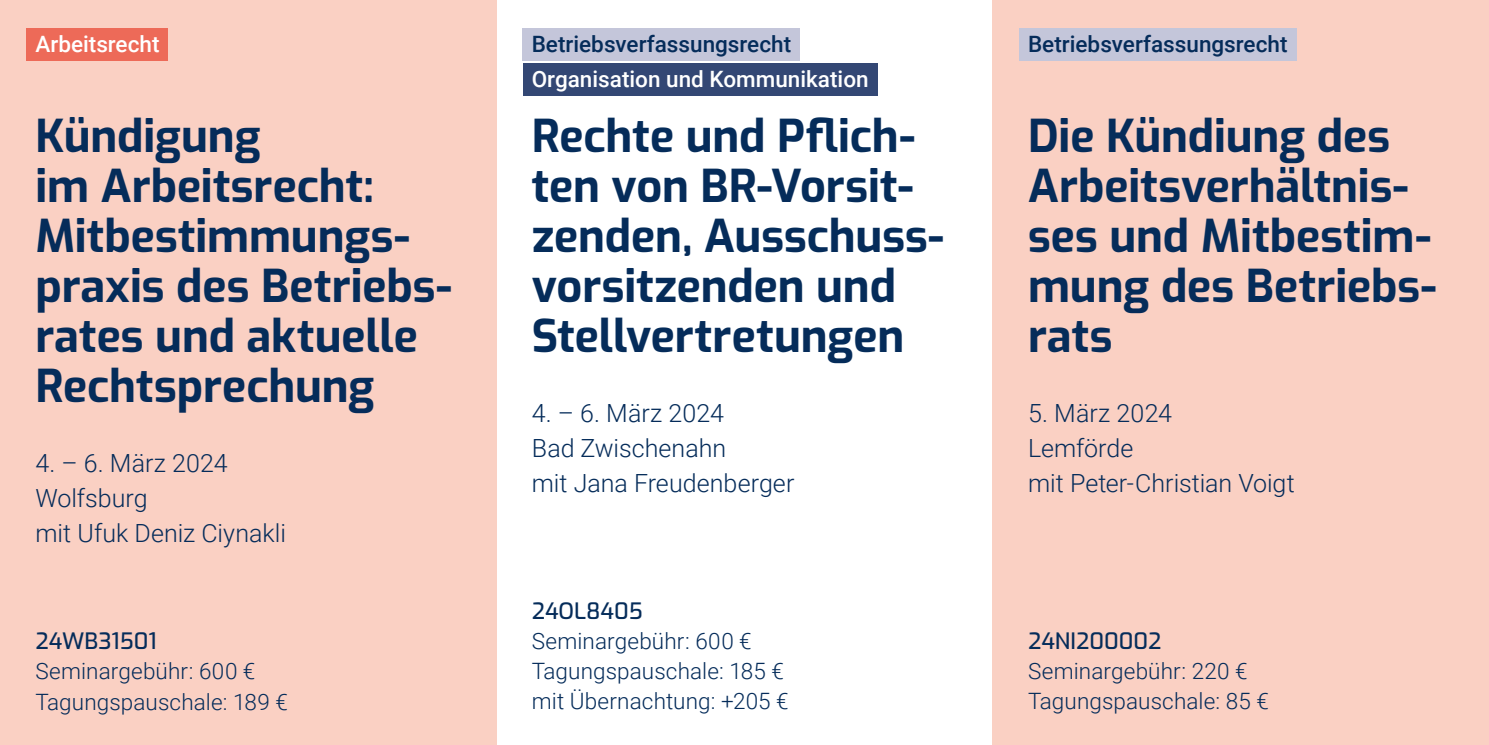
<style>
.page{position:relative;width:1489px;height:745px;background:#fff}
.page>*{position:absolute;margin:0;border:0;box-sizing:border-box;transform-origin:0 0}
.t1{font:100 45px/50px "Exo";color:#052c5a}
.t2{font:300 25px/35px "Roboto";color:#052c5a}
.t3{font:300 22.5px/30px "Roboto";letter-spacing:.005em;color:#052c5a}
.t4{font:500 22.5px "Roboto";color:#052c5a}
.t5{font:500 22.5px "Roboto";color:#fff}
.t6{font:100 22.5px "Exo";color:#052c5a}
</style>
<div class="page">
<div style="left:992px;top:0;width:496px;height:744px;background:#fad0c3"></div>
<div style="left:0;top:0;width:496px;height:744px;background:#fad0c3"></div>
<div style="left:523px;top:28px;width:277px;height:33px;background:#c4c6da"></div>
<div style="left:523px;top:63px;width:354px;height:33px;background:#334774"></div>
<div style="left:27px;top:28px;width:141px;height:33px;background:#ed6a58"></div>
<div style="left:1019px;top:28px;width:277px;height:33px;background:#c4c6da"></div>
<p class="t5" style="left:35px;top:29px;width:125px">Arbeitsrecht</p>
<p class="t4" style="left:1028px;top:29px;width:261px">Betriebsverfassungsrecht</p>
<p class="t4" style="left:531px;top:29px;width:261px">Betriebsverfassungsrecht</p>
<p class="t5" style="left:531px;top:64px;width:338px">Organisation und Kommunikation</p>
<p class="t1" style="left:35px;top:108px;width:418px">Kündigung<br>im Arbeitsrecht:<br>Mitbestimmungs&shy;praxis des Betriebs&shy;rates und aktuelle<br>Rechtsprechung</p>
<p class="t2" style="left:35px;top:444px;width:252px">4. – 6. März 2024<br>Wolfsburg<br>mit Ufuk Deniz Ciynakli</p>
<p class="t6" style="left:35px;top:624px;width:123px">24WB31501</p>
<p class="t3" style="left:35px;top:655px;width:254px">Seminargebühr: 600 €<br>Tagungspauschale: 189 €</p>
<p class="t1" style="left:531px;top:108px;width:414px">Rechte und Pflich&shy;ten von BR-Vorsit&shy;zenden, Ausschuss&shy;vorsitzenden und<br>Stellvertretungen</p>
<p class="t2" style="left:531px;top:394px;width:264px">4. – 6. März 2024<br>Bad Zwischenahn<br>mit Jana Freudenberger</p>
<p class="t1" style="left:1028px;top:108px;width:410px">Die Kündiung des<br>Arbeitsverhältnis&shy;ses und Mitbestim&shy;mung des Betriebs&shy;rats</p>
<p class="t2" style="left:1028px;top:394px;width:268px">5. März 2024<br>Lemförde<br>mit Peter-Christian Voigt</p>
<p class="t6" style="left:531px;top:594px;width:112px">24OL8405</p>
<p class="t3" style="left:531px;top:625px;width:258px">Seminargebühr: 600 €<br>Tagungspauschale: 185 € mit Übernachtung: +205 €</p>
<p class="t6" style="left:1028px;top:624px;width:135px">24NI200002</p>
<p class="t3" style="left:1028px;top:655px;width:242px">Seminargebühr: 220 €<br>Tagungspauschale: 85 €</p>
</div>
